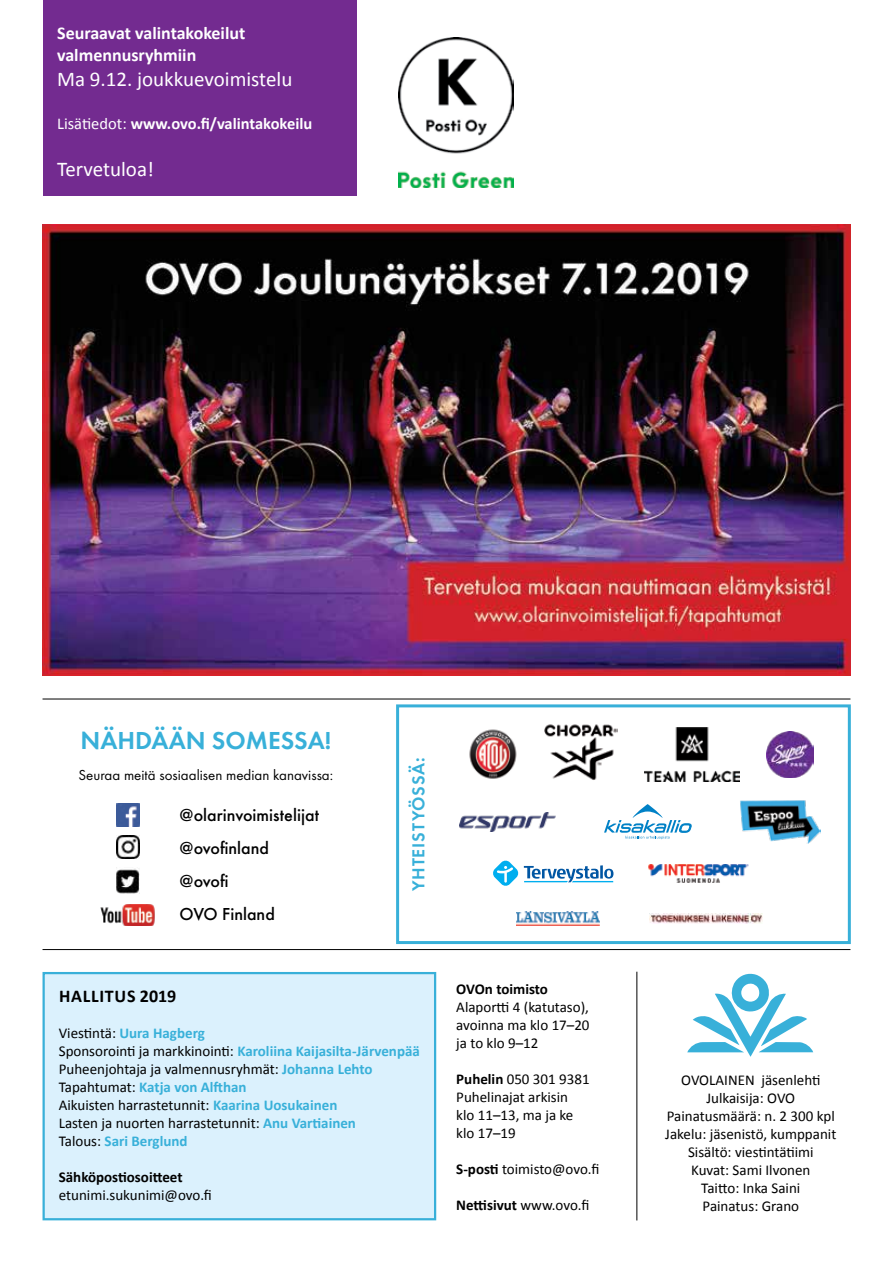
<style>
.page{position:relative;width:893px;height:1263px;background:#fff}
.page>*{position:absolute;margin:0;border:0;box-sizing:border-box;transform-origin:0 0}
.t1{font:600 25.5px "Futura T";color:#38b0d9}
.t2{font:21px "Calibri";color:#fff}
.t3{font:500 18px/33px "Futura T";color:#000}
.t4{font:700 18px/21.6px "Calibri";color:#fff}
.t5{font:600 18px "Futura T";letter-spacing:.05em;color:#38b0d9}
.t6{font:700 18px "Calibri";letter-spacing:.04em;color:#000}
.t7{font:700 16.5px "Calibri";color:#fff}
.t8{font:15px/18px "Calibri";color:#000}
.t9{font:700 15px "Calibri";color:#000}
.t10{font:15px "Futura T";color:#000}
.s1{font-weight:400}
.s2{font-weight:700;color:#38b0d9}
.s3{font-weight:700}
</style>
<div class="page">
<div style="left:396px;top:704px;width:455px;height:240px;border:3px solid #38b0d9"></div>
<div style="left:43px;top:972px;width:393px;height:248px;background:#dbf1fd;border:2px solid #38b0d9"></div>
<hr style="left:637px;top:972px;width:1px;height:248px;background:#000">
<svg style="left:687px;top:973px;width:126px;height:84px"></svg>
<img style="left:399px;top:37px;width:114px;height:150px">
<img style="left:517px;top:912px;width:83px;height:13px">
<img style="left:649px;top:914px;width:113px;height:9px">
<img style="left:648px;top:865px;width:100px;height:18px">
<svg style="left:493px;top:861px;width:120px;height:25px"></svg>
<img style="left:459px;top:812px;width:96px;height:19px">
<svg style="left:604px;top:804px;width:88px;height:35px"></svg>
<img style="left:740px;top:800px;width:80px;height:44px">
<hr style="left:43px;top:949px;width:807px;height:1px;background:#000">
<hr style="left:43px;top:699px;width:807px;height:1px;background:#000">
<img style="left:117px;top:803px;width:23px;height:23px">
<img style="left:117px;top:835px;width:23px;height:23px">
<img style="left:117px;top:869px;width:22px;height:25px">
<img style="left:101px;top:905px;width:54px;height:21px">
<div style="left:43px;top:0;width:314px;height:196px;background:#732b90"></div>
<img style="left:469px;top:729px;width:47px;height:50px">
<img style="left:544px;top:724px;width:73px;height:56px">
<img style="left:645px;top:727px;width:94px;height:55px">
<img style="left:766px;top:731px;width:47px;height:47px">
<img style="left:43px;top:224px;width:807px;height:452px">
<p class="t4" style="left:57px;top:21px;width:190px">Seuraavat valintakokeilut valmennusryhmiin</p>
<h2 class="t2" style="left:57px;top:66px;width:237px">Ma 9.12. joukkuevoimistelu</h2>
<p class="t7" style="left:57px;top:113px;width:257px"><span class="s1">Lisätiedot:</span> www.ovo.fi/valintakokeilu</p>
<h2 class="t2" style="left:57px;top:156px;width:98px">Tervetuloa!</h2>
<h1 class="t1" style="left:80px;top:726px;width:252px">NÄHDÄÄN SOMESSA!</h1>
<p class="t10" style="left:78px;top:766px;width:256px">Seuraa meitä sosiaalisen median kanavissa:</p>
<p class="t3" style="left:180px;top:799px;width:141px">@olarinvoimistelijat @ovofinland @ovofi<br>OVO Finland</p>
<p class="t5" style="left:408px;top:891px;width:135px;rotate:-90deg">YHTEISTYÖSSÄ:</p>
<p class="t6" style="left:59px;top:985px;width:119px">HALLITUS 2019</p>
<p class="t8" style="left:59px;top:1023px;width:363px">Viestintä: <span class="s2">Uura Hagberg<br></span>Sponsorointi ja markkinointi: <span class="s2">Karoliina Kaijasilta-Järvenpää </span>Puheenjohtaja ja valmennusryhmät: <span class="s2">Johanna Lehto </span>Tapahtumat: <span class="s2">Katja von Alfthan<br></span>Aikuisten harrastetunnit: <span class="s2">Kaarina Uosukainen<br></span>Lasten ja nuorten harrastetunnit: <span class="s2">Anu Vartiainen<br></span>Talous: <span class="s2">Sari Berglund</span></p>
<p class="t9" style="left:59px;top:1168px;width:125px">Sähköpostiosoitteet</p>
<p class="t8" style="left:59px;top:1185px;width:155px">etunimi.sukunimi@ovo.fi</p>
<p class="t9" style="left:456px;top:979px;width:93px">OVOn toimisto</p>
<p class="t8" style="left:456px;top:997px;width:135px;text-align:justify">Alaportti 4 (katutaso), avoinna ma klo 17–20 ja to klo 9–12</p>
<p class="t8" style="left:456px;top:1069px;width:135px"><span class="s3">Puhelin</span> 050 301 9381<br>Puhelinajat arkisin klo 11–13, ma ja ke klo 17–19</p>
<p class="t8" style="left:456px;top:1159px;width:145px"><span class="s3">S-posti</span> toimisto@ovo.fi</p>
<p class="t9" style="left:456px;top:1195px;width:135px">Nettisivut <span class="s1">www.ovo.fi</span></p>
<p class="t8" style="left:665px;top:1070px;width:173px;text-align:center">OVOLAINEN jäsenlehti<br>Julkaisija: OVO<br>Painatusmäärä: n. 2 300 kpl<br>Jakelu: jäsenistö, kumppanit<br>Sisältö: viestintätiimi<br>Kuvat: Sami Ilvonen<br>Taitto: Inka Saini<br>Painatus: Grano</p>
</div>
